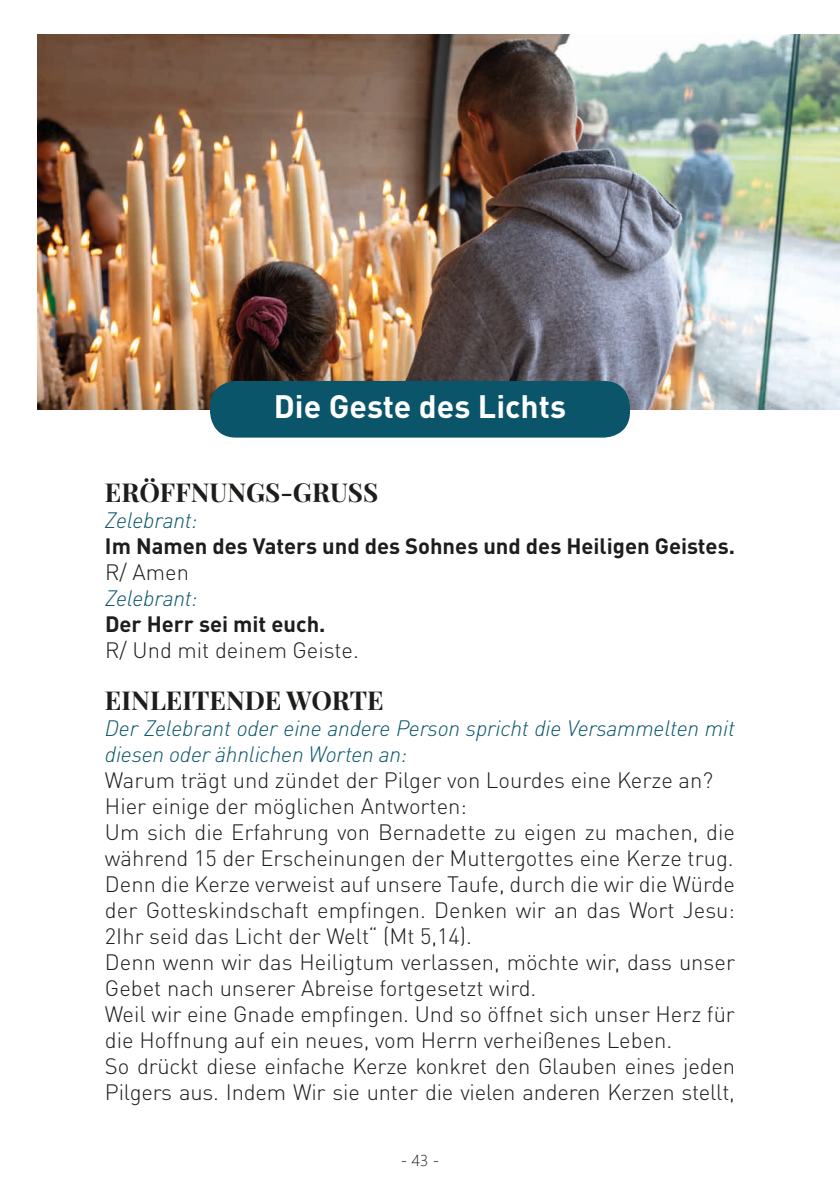
<style>
.page{position:relative;width:840px;height:1191px;background:#fff}
.page>*{position:absolute;margin:0;border:0;box-sizing:border-box;transform-origin:0 0}
.t1{font:700 32px "DIN";color:#fff}
.t2{font:700 26px "Playfair Display";color:#1d1d1b}
.t3{font:300 22px/26px "DIN Pro";color:#1d1d1b}
.t4{font:italic 300 22px/26px "DIN Pro";letter-spacing:-.01em;color:#0b556b}
.t5{font:700 22px "DIN";color:#1d1d1b}
.t6{font:16px "Webly Sleek UI Light";color:#1d1d1b}
</style>
<div class="page">
<img style="left:38px;top:34px;width:801px;height:375px">
<div style="left:210px;top:381px;width:419px;height:56px;background:#0b556b;border-radius:26px"></div>
<h1 class="t1" style="left:274px;top:386px;width:293px">Die Geste des Lichts</h1>
<p class="t2" style="left:105px;top:471px;width:275px">ERÖFFNUNGS-GRUSS</p>
<p class="t4" style="left:105px;top:505px;width:94px">Zelebrant:</p>
<p class="t5" style="left:105px;top:531px;width:631px">Im Namen des Vaters und des Sohnes und des Heiligen Geistes.</p>
<p class="t3" style="left:105px;top:557px;width:85px">R/ Amen</p>
<p class="t4" style="left:105px;top:583px;width:94px">Zelebrant:</p>
<p class="t5" style="left:105px;top:609px;width:222px">Der Herr sei mit euch.</p>
<p class="t3" style="left:105px;top:635px;width:255px">R/ Und mit deinem Geiste.</p>
<p class="t2" style="left:105px;top:679px;width:280px">EINLEITENDE WORTE</p>
<p class="t4" style="left:105px;top:713px;width:631px">Der Zelebrant oder eine andere Person spricht die Versammelten mit diesen oder ähnlichen Worten an:</p>
<p class="t3" style="left:105px;top:765px;width:631px">Warum trägt und zündet der Pilger von Lourdes eine Kerze an?<br>Hier einige der möglichen Antworten:<br>Um sich die Erfahrung von Bernadette zu eigen zu machen, die während 15 der Erscheinungen der Muttergottes eine Kerze trug.<br>Denn die Kerze verweist auf unsere Taufe, durch die wir die Würde der Gotteskindschaft empfingen. Denken wir an das Wort Jesu:<br>2Ihr seid das Licht der Welt“ (Mt 5,14).<br>Denn wenn wir das Heiligtum verlassen, möchte wir, dass unser Gebet nach unserer Abreise fortgesetzt wird.<br>Weil wir eine Gnade empfingen. Und so öffnet sich unser Herz für die Hoffnung auf ein neues, vom Herrn verheißenes Leben.<br>So drückt diese einfache Kerze konkret den Glauben eines jeden Pilgers aus. Indem Wir sie unter die vielen anderen Kerzen stellt,</p>
<p class="t6" style="left:400px;top:1148px;width:40px">- 43 -</p>
</div>
